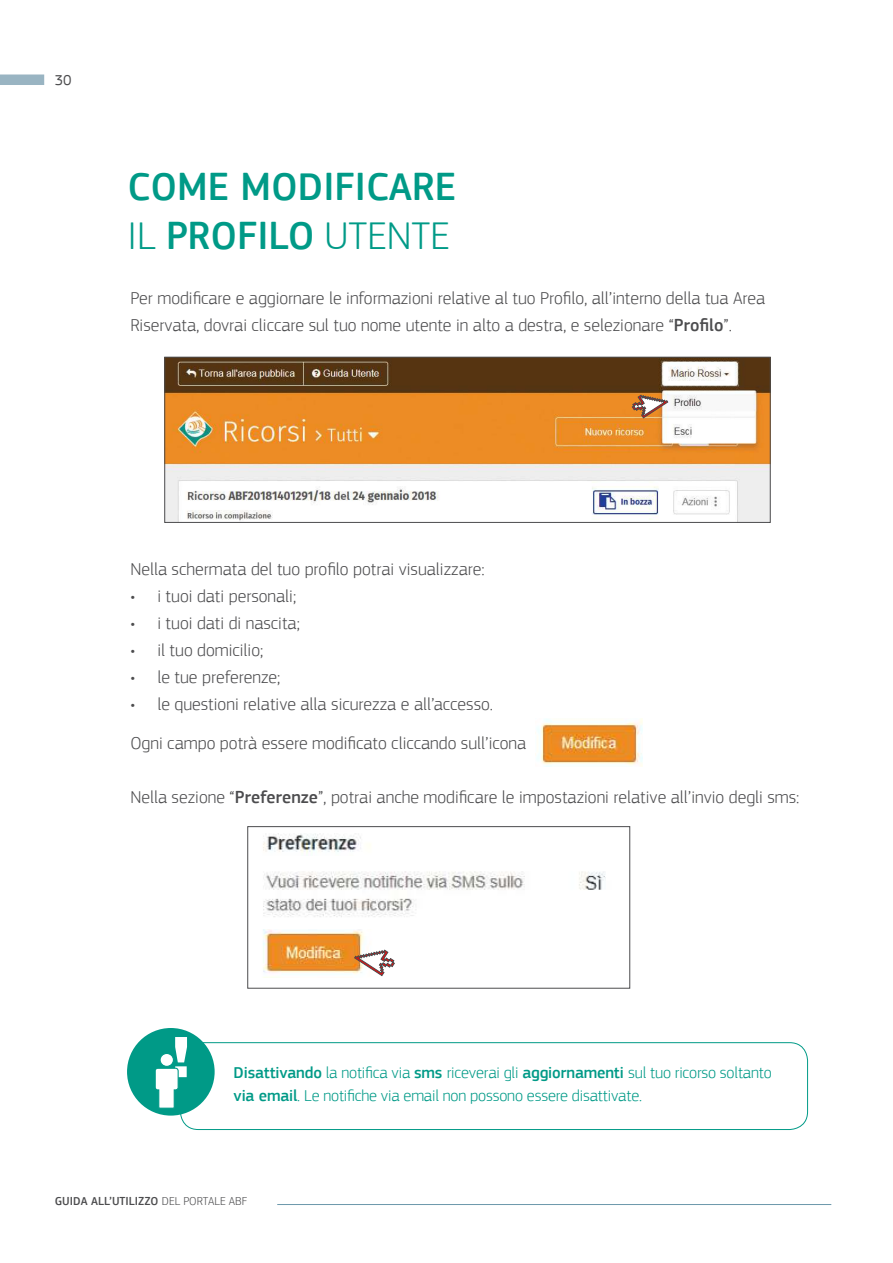
<style>
.page{position:relative;width:893px;height:1263px;background:#fff}
.page>*{position:absolute;margin:0;border:0;box-sizing:border-box;transform-origin:0 0}
.t1{font:500 40.5px/48.6px "EC Square Sans Pro";color:#009a87}
.t2{font:300 18px/27px "EC Square Sans Pro";color:#4c4c4e}
.t3{font:300 16.5px/22.5px "EC Square Sans Pro";letter-spacing:-.01em;color:#009a87}
.t4{font:15px "EC Square Sans Pro";color:#4c4c4e}
.t5{font:500 12px "EC Square Sans Pro";color:#4c4c4e}
.s1{font-weight:300}
.s2{font-weight:500}
</style>
<div class="page">
<hr style="left:277px;top:1204px;width:554px;height:1px;background:#6c98ac">
<div style="left:0;top:74px;width:44px;height:11px;background:#99b4c2"></div>
<img style="left:167px;top:359px;width:601px;height:162px">
<div style="left:165px;top:357px;width:605px;height:166px;border:1px solid #4c4c4e"></div>
<svg style="left:632px;top:395px;width:36px;height:23px"></svg>
<img style="left:537px;top:719px;width:105px;height:48px">
<img style="left:263px;top:833px;width:107px;height:20px">
<img style="left:263px;top:871px;width:343px;height:46px">
<img style="left:263px;top:929px;width:122px;height:45px">
<div style="left:248px;top:826px;width:382px;height:162px;border:1px solid #4c4c4e"></div>
<svg style="left:354px;top:950px;width:41px;height:26px"></svg>
<div style="left:180px;top:1042px;width:628px;height:88px;border:1px solid #009a87;border-radius:18px"></div>
<div style="left:127px;top:1028px;width:88px;height:87px;background:#009a87;border-radius:50%"></div>
<svg style="left:155px;top:1037px;width:32px;height:72px"></svg>
<p class="t4" style="left:55px;top:74px;width:18px">30</p>
<h1 class="t1" style="left:128px;top:163px;width:330px">COME MODIFICARE<br><span class="s1">IL</span> PROFILO <span class="s1">UTENTE</span></h1>
<p class="t2" style="left:130px;top:284px;width:636px">Per modificare e aggiornare le informazioni relative al tuo Profilo, all’interno della tua Area<br>Riservata, dovrai cliccare sul tuo nome utente in alto a destra, e selezionare “<span class="s2">Profilo</span>”.</p>
<p class="t2" style="left:130px;top:555px;width:356px">Nella schermata del tuo profilo potrai visualizzare:</p>
<p class="t2" style="left:130px;top:584px;width:167px">• i tuoi dati personali;</p>
<p class="t2" style="left:130px;top:611px;width:171px">• i tuoi dati di nascita;</p>
<p class="t2" style="left:130px;top:638px;width:135px">• il tuo domicilio;</p>
<p class="t2" style="left:130px;top:665px;width:152px">• le tue preferenze;</p>
<p class="t2" style="left:130px;top:686px;width:397px;line-height:39px">• le questioni relative alla sicurezza e all’accesso.<br>Ogni campo potrà essere modificato cliccando sull’icona</p>
<p class="t2" style="left:130px;top:783px;width:671px">Nella sezione “<span class="s2">Preferenze</span>”, potrai anche modificare le impostazioni relative all’invio degli sms:</p>
<p class="t3" style="left:234px;top:1061px;width:540px"><span class="s2">Disattivando</span> la notifica via <span class="s2">sms</span> riceverai gli <span class="s2">aggiornamenti</span> sul tuo ricorso soltanto <span class="s2">via email</span>. Le notifiche via email non possono essere disattivate.</p>
<p class="t5" style="left:55px;top:1194px;width:194px">GUIDA ALL’UTILIZZO <span class="s1">DEL PORTALE ABF</span></p>
</div>
